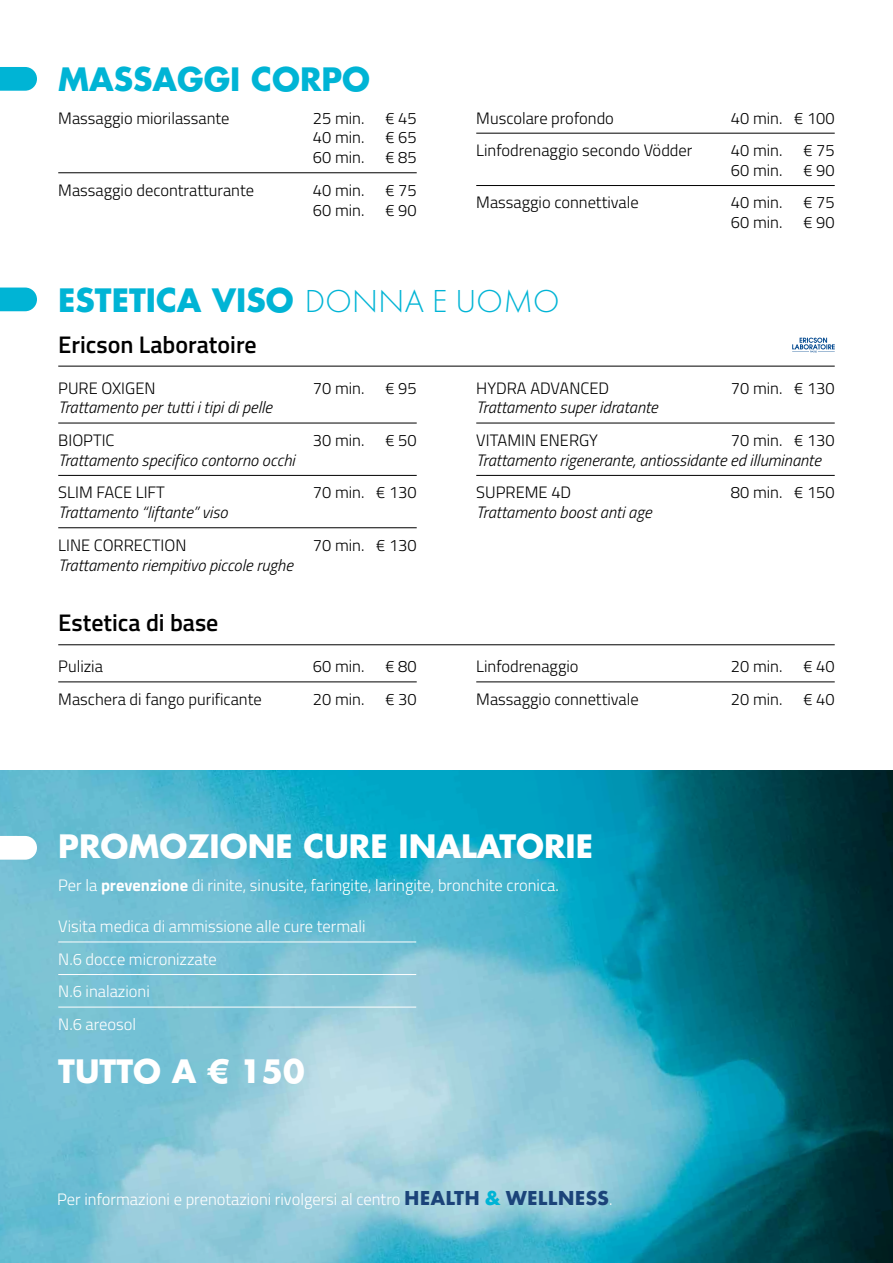
<style>
.page{position:relative;width:893px;height:1263px;background:#fff}
.page>*{position:absolute;margin:0;border:0;box-sizing:border-box;transform-origin:0 0}
.t1{font:700 31.5px "Futura LT";color:#00b4d5}
.t2{font:700 31.5px "Futura LT";color:#fff}
.t3{font:600 24px "Titillium Web";color:#000}
.t4{font:300 16.5px "Titillium Web";color:#000}
.t5{font:italic 300 16.5px "Titillium Web";color:#000}
.t6{font:300 16.5px/32.5px "Titillium Web";color:#fff}
.s1{font-family:"Futura PT";font-weight:300;font-size:33px}
.s2{font-weight:700}
.s3{font-family:"Futura PT";font-weight:700;font-size:21px;color:#1b4379}
.s4{font-family:"Futura PT";font-weight:700;font-size:21px;color:#00b4d5}
</style>
<div class="page">
<svg style="left:0;top:288px;width:37px;height:23px"></svg>
<hr style="left:58px;top:644px;width:777px;height:1px;background:#000">
<hr style="left:58px;top:682px;width:359px;height:1px;background:#000">
<hr style="left:476px;top:682px;width:359px;height:1px;background:#000">
<svg style="left:792px;top:338px;width:43px;height:15px"></svg>
<hr style="left:58px;top:366px;width:777px;height:1px;background:#000">
<hr style="left:58px;top:423px;width:359px;height:1px;background:#000">
<hr style="left:58px;top:475px;width:359px;height:1px;background:#000">
<hr style="left:58px;top:527px;width:359px;height:1px;background:#000">
<hr style="left:476px;top:423px;width:359px;height:1px;background:#000">
<hr style="left:476px;top:475px;width:359px;height:1px;background:#000">
<img style="left:0;top:770px;width:893px;height:493px">
<svg style="left:0;top:836px;width:37px;height:24px"></svg>
<hr style="left:58px;top:942px;width:358px;height:1px;background:#fff">
<hr style="left:58px;top:974px;width:358px;height:1px;background:#fff">
<hr style="left:58px;top:1007px;width:358px;height:1px;background:#fff">
<svg style="left:0;top:67px;width:37px;height:24px"></svg>
<hr style="left:58px;top:172px;width:359px;height:1px;background:#000">
<hr style="left:476px;top:133px;width:359px;height:1px;background:#000">
<hr style="left:476px;top:185px;width:359px;height:1px;background:#000">
<h1 class="t1" style="left:58px;top:58px;width:313px">MASSAGGI CORPO</h1>
<p class="t4" style="left:58px;top:106px;width:173px">Massaggio miorilassante</p>
<p class="t4" style="left:313px;top:106px;width:53px">25 min.</p>
<p class="t4" style="left:385px;top:106px;width:33px">€ 45</p>
<p class="t4" style="left:313px;top:126px;width:53px">40 min.</p>
<p class="t4" style="left:385px;top:126px;width:33px">€ 65</p>
<p class="t4" style="left:313px;top:145px;width:53px">60 min.</p>
<p class="t4" style="left:385px;top:145px;width:33px">€ 85</p>
<p class="t4" style="left:58px;top:178px;width:197px">Massaggio decontratturante</p>
<p class="t4" style="left:313px;top:178px;width:53px">40 min.</p>
<p class="t4" style="left:385px;top:178px;width:33px">€ 75</p>
<p class="t4" style="left:313px;top:198px;width:53px">60 min.</p>
<p class="t4" style="left:385px;top:198px;width:33px">€ 90</p>
<p class="t4" style="left:476px;top:106px;width:139px">Muscolare profondo</p>
<p class="t4" style="left:731px;top:106px;width:105px">40 min. € 100</p>
<p class="t4" style="left:476px;top:138px;width:218px">Linfodrenaggio secondo Vödder</p>
<p class="t4" style="left:731px;top:138px;width:53px">40 min.</p>
<p class="t4" style="left:803px;top:138px;width:33px">€ 75</p>
<p class="t4" style="left:731px;top:158px;width:53px">60 min.</p>
<p class="t4" style="left:803px;top:158px;width:33px">€ 90</p>
<p class="t4" style="left:476px;top:191px;width:164px">Massaggio connettivale</p>
<p class="t4" style="left:731px;top:191px;width:53px">40 min.</p>
<p class="t4" style="left:803px;top:191px;width:33px">€ 75</p>
<p class="t4" style="left:731px;top:211px;width:53px">60 min.</p>
<p class="t4" style="left:803px;top:211px;width:33px">€ 90</p>
<h1 class="t1" style="left:58px;top:279px;width:503px">ESTETICA VISO <span class="s1">DONNA E UOMO</span></h1>
<h2 class="t3" style="left:58px;top:326px;width:200px">Ericson Laboratoire</h2>
<p class="t4" style="left:58px;top:376px;width:99px">PURE OXIGEN</p>
<p class="t4" style="left:313px;top:376px;width:53px">70 min.</p>
<p class="t4" style="left:385px;top:376px;width:33px">€ 95</p>
<p class="t5" style="left:58px;top:396px;width:215px">Trattamento per tutti i tipi di pelle</p>
<p class="t4" style="left:58px;top:428px;width:58px">BIOPTIC</p>
<p class="t4" style="left:313px;top:428px;width:53px">30 min.</p>
<p class="t4" style="left:385px;top:428px;width:33px">€ 50</p>
<p class="t5" style="left:58px;top:448px;width:238px">Trattamento specifico contorno occhi</p>
<p class="t4" style="left:58px;top:481px;width:108px">SLIM FACE LIFT</p>
<p class="t4" style="left:313px;top:481px;width:105px">70 min. € 130</p>
<p class="t5" style="left:58px;top:500px;width:171px">Trattamento “liftante” viso</p>
<p class="t4" style="left:58px;top:533px;width:130px">LINE CORRECTION</p>
<p class="t4" style="left:313px;top:533px;width:105px">70 min. € 130</p>
<p class="t5" style="left:58px;top:553px;width:236px">Trattamento riempitivo piccole rughe</p>
<h2 class="t3" style="left:58px;top:605px;width:162px">Estetica di base</h2>
<p class="t4" style="left:58px;top:654px;width:46px">Pulizia</p>
<p class="t4" style="left:313px;top:654px;width:53px">60 min.</p>
<p class="t4" style="left:385px;top:654px;width:33px">€ 80</p>
<p class="t4" style="left:58px;top:687px;width:205px">Maschera di fango purificante</p>
<p class="t4" style="left:313px;top:687px;width:53px">20 min.</p>
<p class="t4" style="left:385px;top:687px;width:33px">€ 30</p>
<p class="t4" style="left:476px;top:376px;width:135px">HYDRA ADVANCED</p>
<p class="t4" style="left:731px;top:376px;width:105px">70 min. € 130</p>
<p class="t5" style="left:476px;top:396px;width:183px">Trattamento super idratante</p>
<p class="t4" style="left:476px;top:428px;width:123px">VITAMIN ENERGY</p>
<p class="t4" style="left:731px;top:428px;width:105px">70 min. € 130</p>
<p class="t5" style="left:476px;top:448px;width:346px">Trattamento rigenerante, antiossidante ed illuminante</p>
<p class="t4" style="left:476px;top:481px;width:96px">SUPREME 4D</p>
<p class="t4" style="left:731px;top:481px;width:105px">80 min. € 150</p>
<p class="t5" style="left:476px;top:500px;width:177px">Trattamento boost anti age</p>
<p class="t4" style="left:476px;top:654px;width:104px">Linfodrenaggio</p>
<p class="t4" style="left:731px;top:654px;width:53px">20 min.</p>
<p class="t4" style="left:803px;top:654px;width:33px">€ 40</p>
<p class="t4" style="left:476px;top:687px;width:164px">Massaggio connettivale</p>
<p class="t4" style="left:731px;top:687px;width:53px">20 min.</p>
<p class="t4" style="left:803px;top:687px;width:33px">€ 40</p>
<h1 class="t2" style="left:58px;top:826px;width:536px">PROMOZIONE CURE INALATORIE</h1>
<p class="t6" style="left:58px;top:868px;width:502px">Per la <span class="s2">prevenzione</span> di rinite, sinusite, faringite, laringite, bronchite cronica.</p>
<p class="t6" style="left:58px;top:909px;width:309px">Visita medica di ammissione alle cure termali<br>N.6 docce micronizzate<br>N.6 inalazioni<br>N.6 areosol</p>
<h1 class="t2" style="left:58px;top:1050px;width:248px">TUTTO A € 150</h1>
<p class="t6" style="left:57px;top:1182px;width:557px">Per informazioni e prenotazioni rivolgersi al centro <span class="s3">HEALTH</span> <span class="s4">&amp;</span> <span class="s3">WELLNESS</span>.</p>
</div>
